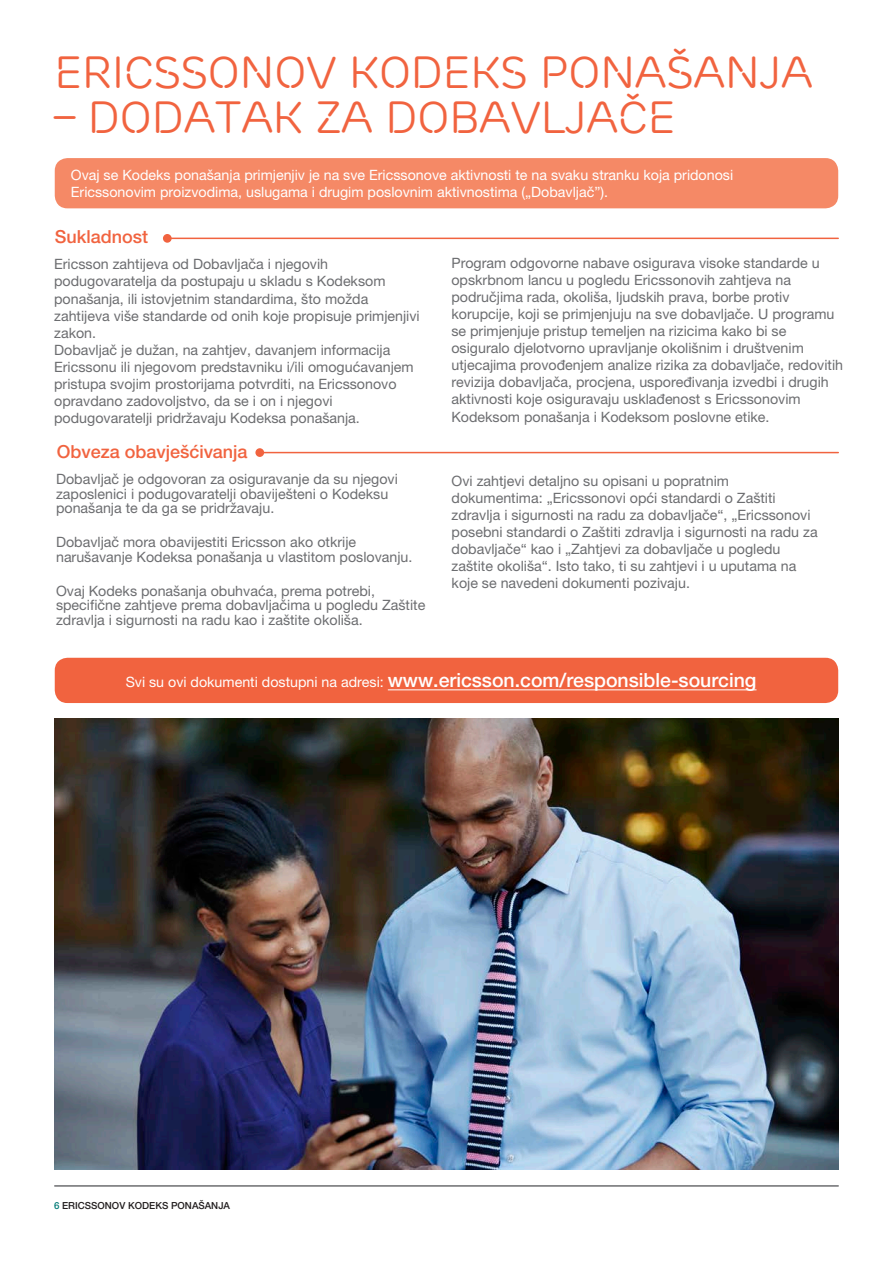
<style>
.page{position:relative;width:893px;height:1263px;background:#fff}
.page>*{position:absolute;margin:0;border:0;box-sizing:border-box;transform-origin:0 0}
.t1{font:45px "Ericsson Capital TT";letter-spacing:-.015em;color:#f1633f}
.t2{font:500 19.5px "Ericsson Sans";color:#fff}
.t3{font:500 18px "Ericsson Sans";color:#f1633f}
.t4{font:14.25px/17.1px "Ericsson Sans";color:#6c6d70}
.t5{font:14.25px/17.1px "Ericsson Sans";color:#fff}
.t6{font:500 9.75px "Ericsson Sans";color:#231f20}
.s1{font-weight:400;font-size:14.25px}
.s2{color:#067d79}
</style>
<div class="page">
<hr style="left:55px;top:1185px;width:783px;height:2px;background:#6c6d70">
<div style="left:55px;top:658px;width:783px;height:45px;background:#f1633f;border-radius:13px"></div>
<div style="left:55px;top:158px;width:783px;height:50px;background:#f58966;border-radius:13px"></div>
<hr style="left:169px;top:238px;width:669px;height:1px;background:#f1633f">
<hr style="left:262px;top:452px;width:576px;height:1px;background:#f1633f">
<div style="left:163px;top:234px;width:9px;height:9px;background:#f1633f;border-radius:50%"></div>
<div style="left:255px;top:448px;width:9px;height:9px;background:#f1633f;border-radius:50%"></div>
<hr style="left:388px;top:689px;width:368px;height:1px;background:#fff">
<img style="left:54px;top:719px;width:784px;height:450px">
<h1 class="t1" style="left:54px;top:46px;width:760px">ERICSSONOV KODEKS PONAŠANJA</h1>
<h1 class="t1" style="left:54px;top:91px;width:623px">– DODATAK ZA DOBAVLJAČE</h1>
<p class="t5" style="left:71px;top:166px;width:664px">Ovaj se Kodeks ponašanja primjenjiv je na sve Ericssonove aktivnosti te na svaku stranku koja pridonosi<br>Ericssonovim proizvodima, uslugama i drugim poslovnim aktivnostima („Dobavljač”).</p>
<p class="t3" style="left:55px;top:226px;width:95px">Sukladnost</p>
<p class="t4" style="left:54px;top:256px;width:367px">Ericsson zahtijeva od Dobavljača i njegovih podugovaratelja da postupaju u skladu s Kodeksom ponašanja, ili istovjetnim standardima, što možda zahtijeva više standarde od onih koje propisuje primjenjivi zakon.<br>Dobavljač je dužan, na zahtjev, davanjem informacija Ericssonu ili njegovom predstavniku i/ili omogućavanjem pristupa svojim prostorijama potvrditi, na Ericssonovo opravdano zadovoljstvo, da se i on i njegovi podugovaratelji pridržavaju Kodeksa ponašanja.</p>
<p class="t4" style="left:451px;top:254px;width:393px">Program odgovorne nabave osigurava visoke standarde u opskrbnom lancu u pogledu Ericssonovih zahtjeva na područjima rada, okoliša, ljudskih prava, borbe protiv korupcije, koji se primjenjuju na sve dobavljače. U programu se primjenjuje pristup temeljen na rizicima kako bi se osiguralo djelotvorno upravljanje okolišnim i društvenim utjecajima provođenjem analize rizika za dobavljače, redovitih revizija dobavljača, procjena, uspoređivanja izvedbi i drugih aktivnosti koje osiguravaju usklađenost s Ericssonovim Kodeksom ponašanja i Kodeksom poslovne etike.</p>
<p class="t3" style="left:57px;top:442px;width:192px">Obveza obavješćivanja</p>
<p class="t4" style="left:56px;top:472px;width:343px;line-height:14.2px">Dobavljač je odgovoran za osiguravanje da su njegovi zaposlenici i podugovaratelji obaviješteni o Kodeksu ponašanja te da ga se pridržavaju.</p>
<p class="t4" style="left:56px;top:535px;width:358px;line-height:14.2px">Dobavljač mora obavijestiti Ericsson ako otkrije narušavanje Kodeksa ponašanja u vlastitom poslovanju.</p>
<p class="t4" style="left:56px;top:584px;width:371px;line-height:14.2px">Ovaj Kodeks ponašanja obuhvaća, prema potrebi, specifične zahtjeve prema dobavljačima u pogledu Zaštite zdravlja i sigurnosti na radu kao i zaštite okoliša.</p>
<p class="t4" style="left:452px;top:472px;width:368px">Ovi zahtjevi detaljno su opisani u popratnim dokumentima: „Ericssonovi opći standardi o Zaštiti zdravlja i sigurnosti na radu za dobavljače“, „Ericssonovi posebni standardi o Zaštiti zdravlja i sigurnosti na radu za dobavljače“ kao i „Zahtjevi za dobavljače u pogledu zaštite okoliša“. Isto tako, ti su zahtjevi i u uputama na koje se navedeni dokumenti pozivaju.</p>
<h2 class="t2" style="left:126px;top:669px;width:632px"><span class="s1">Svi su ovi dokumenti dostupni na adresi:</span> www.ericsson.com/responsible-sourcing</h2>
<p class="t6" style="left:54px;top:1200px;width:178px"><span class="s2">6</span> ERICSSONOV KODEKS PONAŠANJA</p>
</div>
